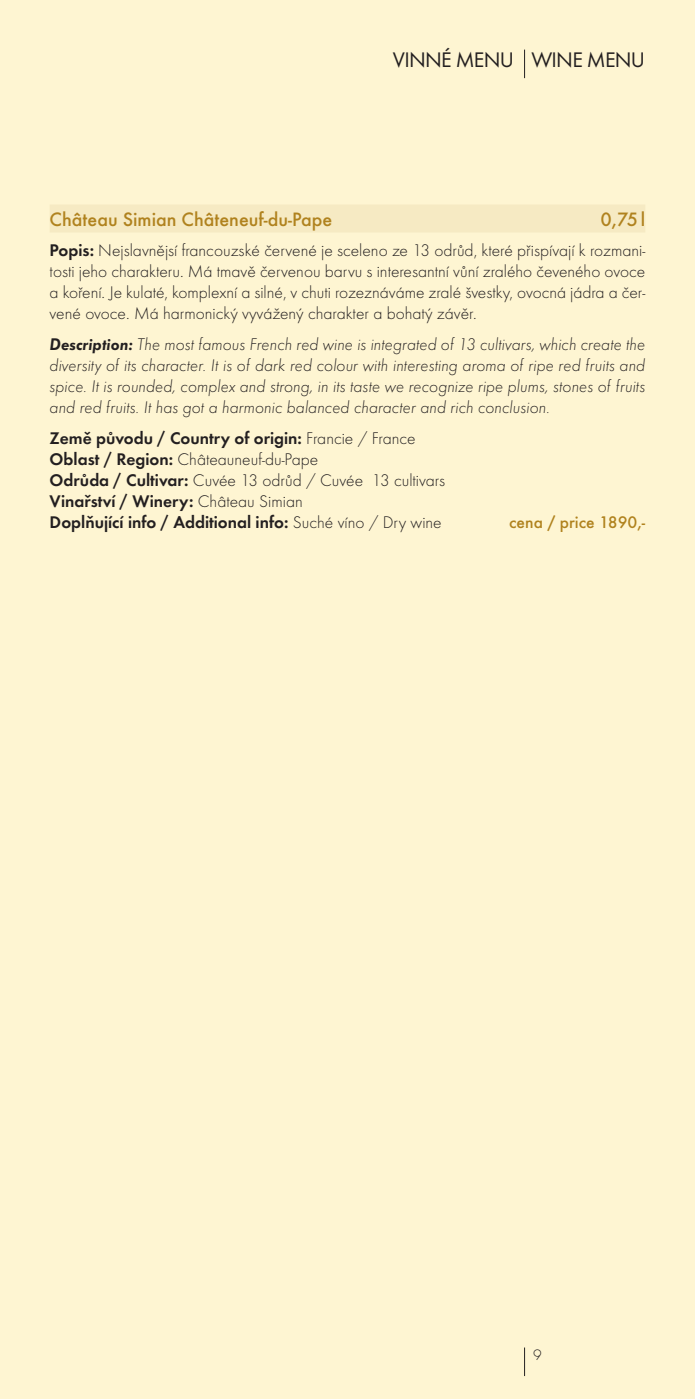
<style>
.page{position:relative;width:695px;height:1399px;background:#fff}
.page>*{position:absolute;margin:0;border:0;box-sizing:border-box;transform-origin:0 0}
.t1{font:21.88px "Futura TOT";letter-spacing:-.03em;color:#231f20}
._03_jmeno{font:500 20.12px "Futura TOT";color:#b0821e}
._01_zaklad{font:17.5px/21px "Futura TOT Ligh";color:#231f20;text-align:justify}
._05_zakladANGL{font:17.5px/21px "Futura TOT Ligh Obli";color:#231f20;text-align:justify}
._01_zaklad-2{font:600 17.5px "Futura TOT";color:#231f20}
._01_zaklad-3{font:500 17.5px "Futura TOT";color:#b0821e}
.t2{font:15.75px "Futura TOT Ligh";color:#231f20}
.s1{font-family:"Futura TOT";font-weight:600}
.s2{font-family:"Futura TOT Demi Obli"}
.s3{font-family:"Futura TOT Ligh";font-weight:400}
</style>
<div class="page">
<div style="left:0;top:0;width:694px;height:1399px;background:#fef5d2"></div>
<svg style="left:524px;top:50px;width:1px;height:28px"></svg>
<div style="left:50px;top:204px;width:595px;height:28px;background:#f6eac3"></div>
<svg style="left:524px;top:1347px;width:1px;height:29px"></svg>
<p class="t1" style="left:393px;top:46px;width:254px">VINNÉ MENU WINE MENU</p>
<p class="_03_jmeno" style="left:50px;top:207px;width:284px">Château Simian Châteneuf-du-Pape</p>
<p class="_03_jmeno" style="left:600px;top:207px;width:46px">0,75l</p>
<p class="_01_zaklad" style="left:50px;top:240px;width:597px"><span class="s1">Popis:</span> Nejslavnějsí francouzské červené je sceleno ze 13 odrůd, které přispívají k rozmani&shy;tosti jeho charakteru. Má tmavě červenou barvu s interesantní vůní zralého čeveného ovoce a koření. Je kulaté, komplexní a silné, v chuti rozeznáváme zralé švestky, ovocná jádra a čer&shy;vené ovoce. Má harmonický vyvážený charakter a bohatý závěr.</p>
<p class="_05_zakladANGL" style="left:50px;top:334px;width:597px"><span class="s2">Description:</span> The most famous French red wine is integrated of 13 cultivars, which create the diversity of its character. It is of dark red colour with interesting aroma of ripe red fruits and spice. It is rounded, complex and strong, in its taste we recognize ripe plums, stones of fruits and red fruits. It has got a harmonic balanced character and rich conclusion.</p>
<p class="_01_zaklad-2" style="left:50px;top:428px;width:367px">Země původu / Country of origin: <span class="s3">Francie / France</span></p>
<p class="_01_zaklad" style="left:50px;top:449px;width:270px"><span class="s1">Oblast / Region:</span> Châteauneuf-du-Pape</p>
<p class="_01_zaklad" style="left:50px;top:470px;width:397px"><span class="s1">Odrůda / Cultivar:</span> Cuvée 13 odrůd / Cuvée 13 cultivars</p>
<p class="_01_zaklad-2" style="left:50px;top:491px;width:254px">Vinařství / Winery: <span class="s3">Château Simian</span></p>
<p class="_01_zaklad-2" style="left:50px;top:512px;width:393px">Doplňující info / Additional info: <span class="s3">Suché víno / Dry wine</span></p>
<p class="_01_zaklad-3" style="left:509px;top:512px;width:137px">cena / price 1890,-</p>
<p class="t2" style="left:533px;top:1346px;width:10px">9</p>
</div>
